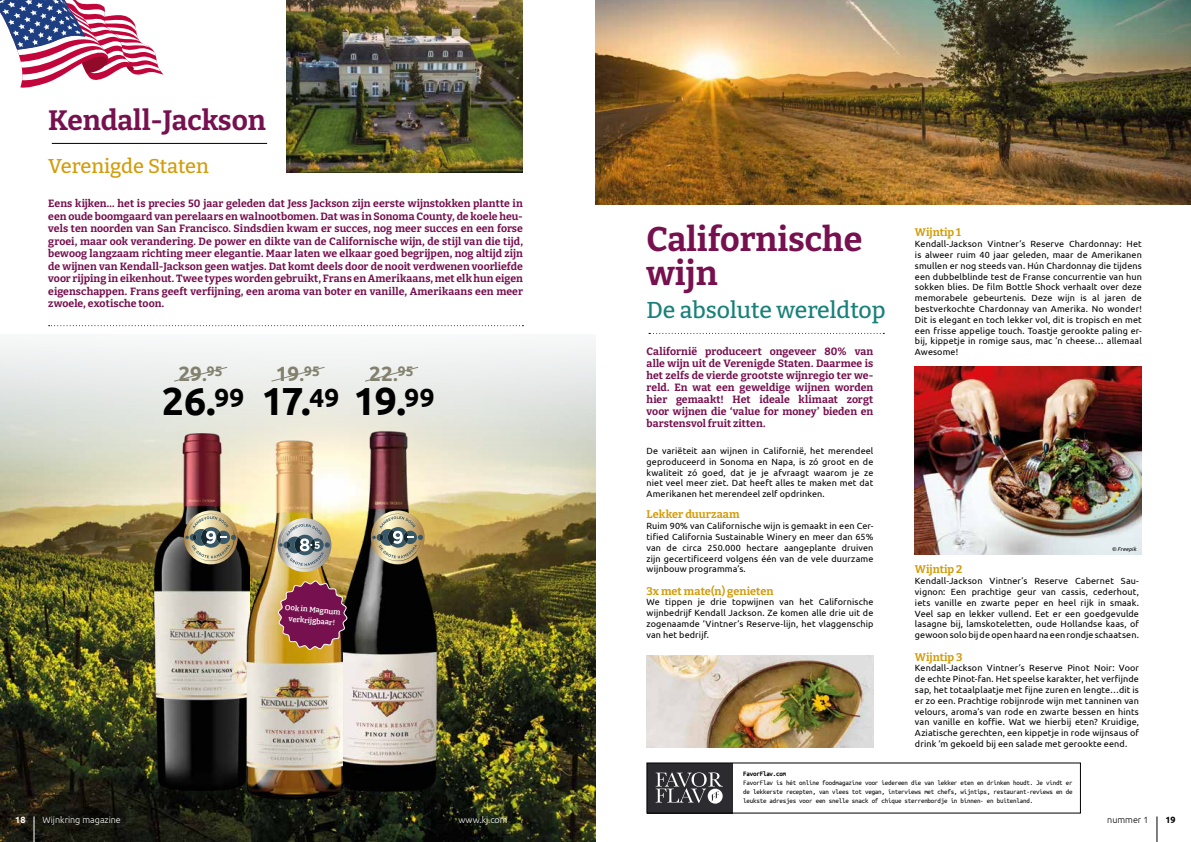
<style>
.page{position:relative;width:1191px;height:842px;background:#fff}
.page>*{position:absolute;margin:0;border:0;box-sizing:border-box;transform-origin:0 0}
.t1{font:700 39.2px "Ubuntu";color:#000}
.t2{font:700 34px/34px "Bitter";color:#76104e}
.t3{font:700 28px "Bitter";color:#76104e}
.t4{font:500 23px "Bitter";color:#188179}
.t5{font:700 20.6px "Ubuntu";color:#83816e}
.t6{font:500 20px "Bitter";color:#d39c0a}
.t7{font:700 11px "Bitter";color:#d39c0a}
.t8{font:700 10.5px/12.5px "Bitter";letter-spacing:.005em;color:#76104e;text-align:justify}
.t9{font:9px/10.8px "Ubuntu";letter-spacing:.01em;color:#000;text-align:justify}
.t10{font:300 9px "Ubuntu";color:#fff}
.t11{font:300 9px "Ubuntu";color:#000}
.t12{font:700 9px "Ubuntu";color:#fff}
.t13{font:700 9px "Ubuntu";color:#000}
.t14{font:600 7.5px/11px "Bitter";color:#fff;text-align:center}
.t15{font:7px/9px "Ubuntu Mono";letter-spacing:-.03em;color:#000;text-align:justify}
.t16{font:700 7px "Ubuntu Mono";letter-spacing:-.03em;color:#000}
.t17{font:italic 5.6px "Ubuntu";letter-spacing:.025em;color:#000}
.s1{font-family:"Bitter"}
</style>
<div class="page">
<img style="left:0;top:343px;width:595px;height:499px">
<hr style="left:52px;top:143px;width:215px;height:1px;background:#000">
<img style="left:595px;top:0;width:596px;height:204px">
<svg style="left:649px;top:333px;width:235px;height:1px"></svg>
<svg style="left:49px;top:325px;width:474px;height:1px"></svg>
<div style="left:647px;top:763px;width:85px;height:50px;background:#2c2b30"></div>
<svg style="left:655px;top:772px;width:68px;height:31px"></svg>
<div style="left:646px;top:763px;width:434px;height:50px;border:1px solid #000"></div>
<img style="left:328px;top:426px;width:117px;height:370px">
<img style="left:154px;top:433px;width:96px;height:358px">
<img style="left:247px;top:441px;width:95px;height:358px">
<svg style="left:277px;top:518px;width:54px;height:54px;background:#abab9a"></svg>
<svg style="left:184px;top:510px;width:54px;height:54px;background:#9c967b"></svg>
<svg style="left:371px;top:510px;width:53px;height:54px;background:#a39b7d"></svg>
<svg style="left:278px;top:581px;width:69px;height:69px;background:#8a3b4e"></svg>
<img style="left:915px;top:366px;width:226px;height:189px">
<img style="left:646px;top:655px;width:227px;height:92px">
<img style="left:286px;top:0;width:237px;height:173px">
<svg style="left:0;top:0;width:164px;height:88px"></svg>
<svg style="left:1156px;top:816px;width:1px;height:26px"></svg>
<svg style="left:34px;top:816px;width:1px;height:26px"></svg>
<svg style="left:173px;top:366px;width:55px;height:16px"></svg>
<svg style="left:364px;top:366px;width:55px;height:16px"></svg>
<svg style="left:270px;top:366px;width:56px;height:16px"></svg>
<h3 class="t3" style="left:48px;top:103px;width:219px">Kendall-Jackson</h3>
<h3 class="t6" style="left:48px;top:153px;width:162px">Verenigde Staten</h3>
<p class="t8" style="left:48px;top:197px;width:476px">Eens kijken… het is precies 50 jaar geleden dat Jess Jackson zijn eerste wijnstokken plantte in een oude boomgaard van perelaars en walnootbomen. Dat was in Sonoma County, de koele heu&shy;vels ten noorden van San Francisco. Sindsdien kwam er succes, nog meer succes en een forse groei, maar ook verandering. De power en dikte van de Californische wijn, de stijl van die tijd, bewoog langzaam richting meer elegantie. Maar laten we elkaar goed begrijpen, nog altijd zijn de wijnen van Kendall-Jackson geen watjes. Dat komt deels door de nooit verdwenen voorliefde voor rijping in eikenhout. Twee types worden gebruikt, Frans en Amerikaans, met elk hun eigen eigenschappen. Frans geeft verfijning, een aroma van boter en vanille, Amerikaans een meer zwoele, exotische toon.</p>
<h3 class="t5" style="left:178px;top:362px;width:46px">29<span class="s1">.</span><sup>95</sup></h3>
<h3 class="t5" style="left:369px;top:362px;width:46px">22<span class="s1">.</span><sup>95</sup></h3>
<h3 class="t5" style="left:276px;top:362px;width:46px">19<span class="s1">.</span><sup>95</sup></h3>
<h1 class="t1" style="left:162px;top:378px;width:274px">26. <sup>99</sup> 17. <sup>49</sup> 19. <sup>99</sup></h1>
<p class="t14" style="left:286px;top:601px;width:57px;rotate:5deg">Ook in Magnum verkrijgbaar!</p>
<h2 class="t2" style="left:646px;top:221px;width:217px">Californische wijn</h2>
<h3 class="t4" style="left:646px;top:296px;width:241px">De absolute wereldtop</h3>
<p class="t8" style="left:646px;top:345px;width:228px;line-height:12px">Californië produceert ongeveer 80% van alle wijn uit de Verenigde Staten. Daarmee is het zelfs de vierde grootste wijnregio ter we&shy;reld. En wat een geweldige wijnen worden hier gemaakt! Het ideale klimaat zorgt voor wijnen die ‘value for money’ bieden en barstensvol fruit zitten.</p>
<p class="t9" style="left:646px;top:445px;width:228px">De variëteit aan wijnen in Californië, het merendeel geproduceerd in Sonoma en Napa, is zó groot en de kwaliteit zó goed, dat je je afvraagt waarom je ze niet veel meer ziet. Dat heeft alles te maken met dat Amerikanen het merendeel zelf opdrinken.</p>
<p class="t7" style="left:646px;top:508px;width:95px">Lekker duurzaam</p>
<p class="t9" style="left:646px;top:520px;width:228px">Ruim 90% van Californische wijn is gemaakt in een Cer&shy;tified California Sustainable Winery en meer dan 65% van de circa 250.000 hectare aangeplante druiven zijn gecertificeerd volgens één van de vele duurzame wijnbouw programma’s.</p>
<p class="t7" style="left:646px;top:584px;width:128px">3x met mate(n) genieten</p>
<p class="t9" style="left:646px;top:597px;width:228px">We tippen je drie topwijnen van het Californische wijnbedrijf Kendall Jackson. Ze komen alle drie uit de zogenaamde ‘Vintner’s Reserve-lijn, het vlaggenschip van het bedrijf.</p>
<p class="t7" style="left:915px;top:226px;width:47px">Wijntip 1</p>
<p class="t9" style="left:915px;top:238px;width:228px">Kendall-Jackson Vintner’s Reserve Chardonnay: Het is alweer ruim 40 jaar geleden, maar de Amerikanen smullen er nog steeds van. Hún Chardonnay die tijdens een dubbelblinde test de Franse concurrentie van hun sokken blies. De film Bottle Shock verhaalt over deze memorabele gebeurtenis. Deze wijn is al jaren de bestverkochte Chardonnay van Amerika. No wonder!<br>Dit is elegant en toch lekker vol, dit is tropisch en met een frisse appelige touch. Toastje gerookte paling er&shy;bij, kippetje in romige saus, mac ’n cheese… allemaal Awesome!</p>
<p class="t17" style="left:1111px;top:545px;width:26px">© Freepik</p>
<p class="t7" style="left:915px;top:563px;width:49px">Wijntip 2</p>
<p class="t9" style="left:915px;top:575px;width:225px">Kendall-Jackson Vintner’s Reserve Cabernet Sau&shy;vignon: Een prachtige geur van cassis, cederhout, iets vanille en zwarte peper en heel rijk in smaak.<br>Veel sap en lekker vullend. Eet er een goedgevulde lasagne bij, lamskoteletten, oude Hollandse kaas, of gewoon solo bij de open haard na een rondje schaatsen.</p>
<p class="t7" style="left:915px;top:650px;width:49px">Wijntip 3</p>
<p class="t9" style="left:915px;top:662px;width:225px">Kendall-Jackson Vintner’s Reserve Pinot Noir: Voor de echte Pinot-fan. Het speelse karakter, het verfijnde sap, het totaalplaatje met fijne zuren en lengte…dit is er zo een. Prachtige robijnrode wijn met tanninen van velours, aroma’s van rode en zwarte bessen en hints van vanille en koffie. Wat we hierbij eten? Kruidige, Aziatische gerechten, een kippetje in rode wijnsaus of drink ‘m gekoeld bij een salade met gerookte eend.</p>
<p class="t16" style="left:743px;top:770px;width:44px">FavorFlav.com</p>
<p class="t15" style="left:743px;top:778px;width:331px">FavorFlav is hét online foodmagazine voor iedereen die van lekker eten en drinken houdt. Je vindt er de lekkerste recepten, van vlees tot vegan, interviews met chefs, wijntips, restaurant-reviews en de leukste adresjes voor een snelle snack of chique sterrenbordje in binnen- en buitenland.</p>
<p class="t12" style="left:15px;top:815px;width:12px">18</p>
<p class="t10" style="left:43px;top:815px;width:80px">Wijnkring magazine</p>
<p class="t10" style="left:458px;top:815px;width:51px">www.kj.com</p>
<p class="t11" style="left:1107px;top:815px;width:43px">nummer 1</p>
<p class="t13" style="left:1165px;top:815px;width:12px">19</p>
</div>
